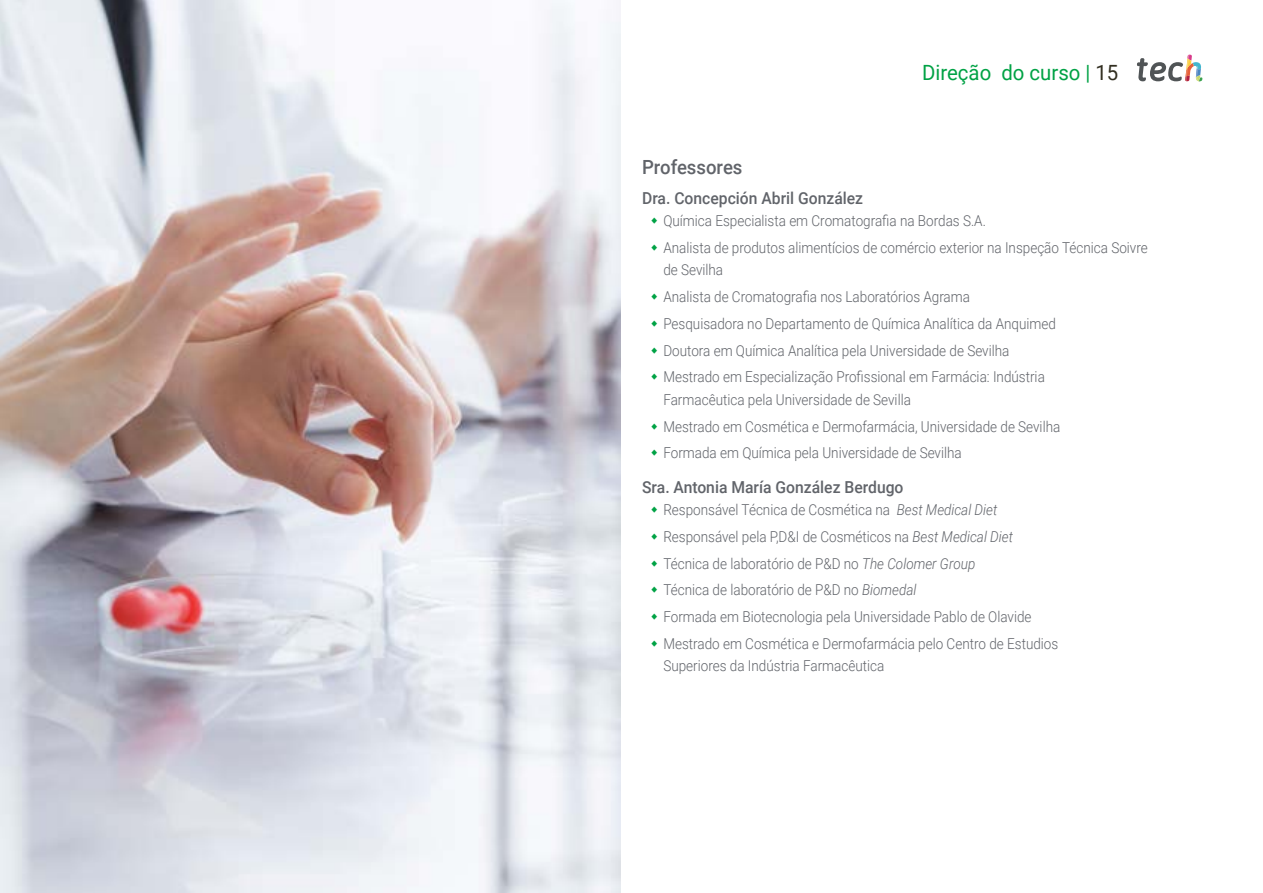
<style>
.page{position:relative;width:1263px;height:893px;background:#fff}
.page>*{position:absolute;margin:0;border:0;box-sizing:border-box;transform-origin:0 0}
.t1{font:21px "Roboto";color:#00a245}
.t2{font:500 19.5px "Roboto";color:#61646a;scale:.95 1}
.t3{font:500 16.5px "Roboto";color:#61646a;scale:.95 1}
.t4{font:300 15px/26.7px "Roboto";color:#61646a;scale:.9 1}
.s1{color:#312e20}
.s2{font-style:italic}
</style>
<div class="page">
<img style="left:0;top:0;width:621px;height:893px">
<svg style="left:1137px;top:55px;width:65px;height:27px"></svg>
<h1 class="t1" style="left:922px;top:57px;width:198px">Direção do curso | <span class="s1">15</span></h1>
<h2 class="t2" style="left:642px;top:154px;width:107px">Professores</h2>
<p class="t3" style="left:642px;top:186px;width:234px">Dra. Concepción Abril González</p>
<p class="t4" style="left:663px;top:207px;width:540px">Química Especialista em Cromatografia na Bordas S.A.<br>Analista de produtos alimentícios de comércio exterior na Inspeção Técnica Soivre</p>
<p class="t4" style="left:663px;top:256px;width:438px">de Sevilha<br>Analista de Cromatografia nos Laboratórios Agrama<br>Pesquisadora no Departamento de Química Analítica da Anquimed Doutora em Química Analítica pela Universidade de Sevilha Mestrado em Especialização Profissional em Farmácia: Indústria</p>
<p class="t4" style="left:663px;top:386px;width:443px">Farmacêutica pela Universidade de Sevilla<br>Mestrado em Cosmética e Dermofarmácia, Universidade de Sevilha<br>Formada em Química pela Universidade de Sevilha</p>
<p class="t3" style="left:642px;top:475px;width:277px">Sra. Antonia María González Berdugo</p>
<p class="t4" style="left:663px;top:496px;width:440px">Responsável Técnica de Cosmética na <span class="s2">Best Medical Diet </span>Responsável pela P,D&amp;I de Cosméticos na <span class="s2">Best Medical Diet </span>Técnica de laboratório de P&amp;D no <span class="s2">The Colomer Group<br></span>Técnica de laboratório de P&amp;D no <span class="s2">Biomedal<br></span>Formada em Biotecnologia pela Universidade Pablo de Olavide Mestrado em Cosmética e Dermofarmácia pelo Centro de Estudios</p>
<p class="t4" style="left:663px;top:652px;width:247px">Superiores da Indústria Farmacêutica</p>
</div>
